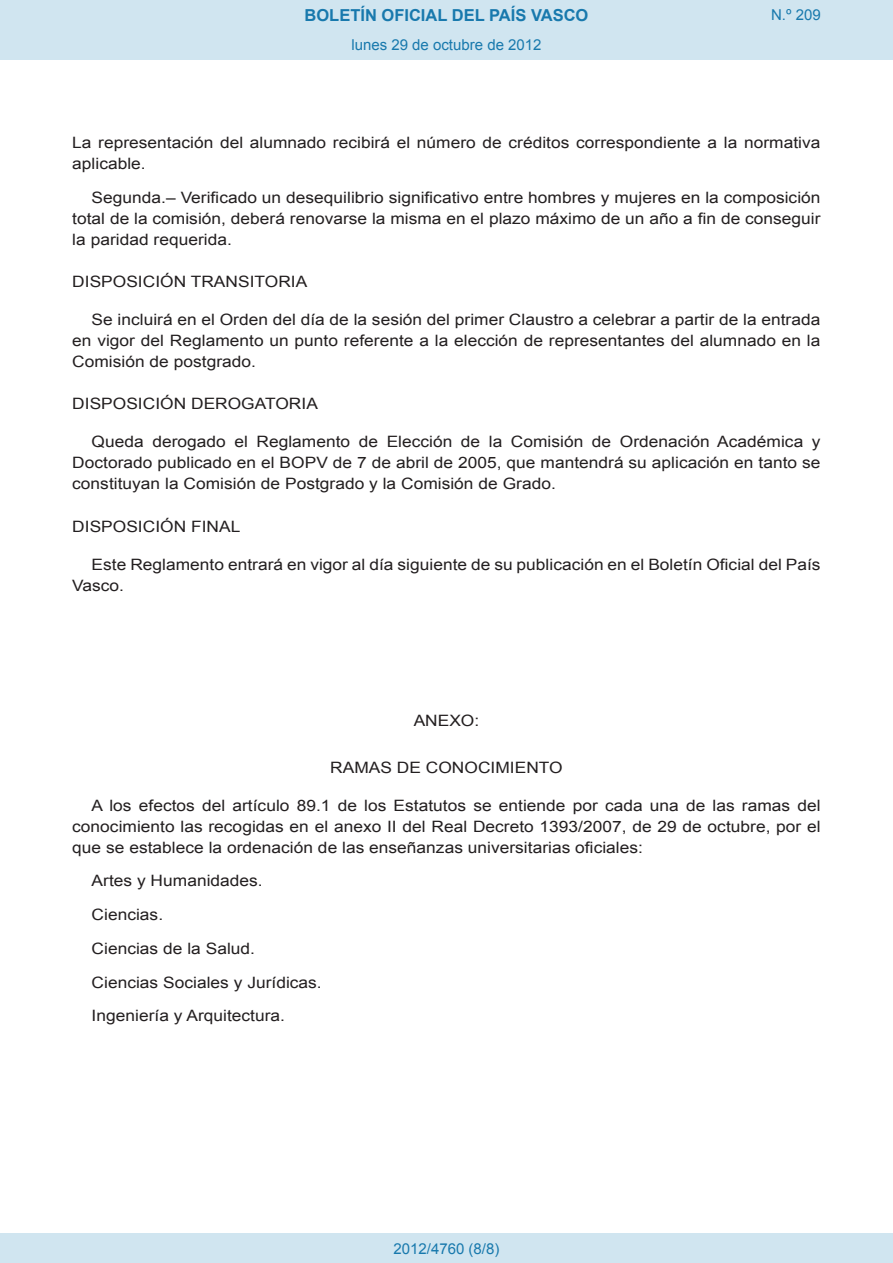
<style>
.page{position:relative;width:893px;height:1263px;background:#fff}
.page>*{position:absolute;margin:0;border:0;box-sizing:border-box;transform-origin:0 0}
.t1{font:700 16.5px "Arial";color:#1879ad}
.BOPVDetalle{font:15.6px/21px "Arial";color:#231f20;text-align:justify;scale:1.11 1}
.BOPVDisposicion{font:15.6px "Arial";color:#231f20;scale:1.11 1}
.BOPVClave{font:15.6px "Arial";color:#231f20;scale:1.11 1}
.BOPVDisposicionTitul{font:15.6px "Arial";color:#231f20;scale:1.11 1}
.Paginacion_Centro{font:15px "Arial";color:#1879ad}
</style>
<div class="page">
<div style="left:0;top:0;width:893px;height:60px;background:#d0e5f0"></div>
<div style="left:0;top:1233px;width:893px;height:30px;background:#d0e5f0"></div>
<p class="t1" style="left:305px;top:4px;width:285px">BOLETÍN OFICIAL DEL PAÍS VASCO</p>
<p class="Paginacion_Centro" style="left:351px;top:35px;width:192px">lunes 29 de octubre de 2012</p>
<p class="Paginacion_Centro" style="left:771px;top:5px;width:51px">N.º 209</p>
<p class="BOPVDetalle" style="left:72px;top:132px;width:675px">La representación del alumnado recibirá el número de créditos correspondiente a la normativa aplicable.</p>
<p class="BOPVDetalle" style="left:72px;top:187px;width:676px;text-indent:19px">Segunda.– Verificado un desequilibrio significativo entre hombres y mujeres en la composición total de la comisión, deberá renovarse la misma en el plazo máximo de un año a fin de conseguir la paridad requerida.</p>
<p class="BOPVDisposicionTitul" style="left:72px;top:271px;width:213px">DISPOSICIÓN TRANSITORIA</p>
<p class="BOPVDetalle" style="left:72px;top:309px;width:676px;text-indent:19px">Se incluirá en el Orden del día de la sesión del primer Claustro a celebrar a partir de la entrada en vigor del Reglamento un punto referente a la elección de representantes del alumnado en la Comisión de postgrado.</p>
<p class="BOPVDisposicion" style="left:72px;top:394px;width:223px">DISPOSICIÓN DEROGATORIA</p>
<p class="BOPVDetalle" style="left:72px;top:432px;width:676px;text-indent:19px">Queda derogado el Reglamento de Elección de la Comisión de Ordenación Académica y Doctorado publicado en el BOPV de 7 de abril de 2005, que mantendrá su aplicación en tanto se constituyan la Comisión de Postgrado y la Comisión de Grado.</p>
<p class="BOPVDisposicion" style="left:72px;top:516px;width:153px">DISPOSICIÓN FINAL</p>
<p class="BOPVDetalle" style="left:72px;top:554px;width:676px;text-indent:19px">Este Reglamento entrará en vigor al día siguiente de su publicación en el Boletín Oficial del País<br>Vasco.</p>
<p class="BOPVClave" style="left:414px;top:710px;width:61px">ANEXO:</p>
<p class="BOPVClave" style="left:330px;top:757px;width:211px">RAMAS DE CONOCIMIENTO</p>
<p class="BOPVDetalle" style="left:72px;top:795px;width:676px;text-indent:19px">A los efectos del artículo 89.1 de los Estatutos se entiende por cada una de las ramas del conocimiento las recogidas en el anexo II del Real Decreto 1393/2007, de 29 de octubre, por el que se establece la ordenación de las enseñanzas universitarias oficiales:</p>
<p class="BOPVDetalle" style="left:92px;top:870px;width:156px">Artes y Humanidades.</p>
<p class="BOPVDetalle" style="left:92px;top:904px;width:66px">Ciencias.</p>
<p class="BOPVDetalle" style="left:92px;top:938px;width:149px">Ciencias de la Salud.</p>
<p class="BOPVDetalle" style="left:92px;top:972px;width:209px">Ciencias Sociales y Jurídicas.</p>
<p class="BOPVDetalle" style="left:92px;top:1005px;width:176px">Ingeniería y Arquitectura.</p>
<p class="Paginacion_Centro" style="left:393px;top:1238px;width:107px">2012/4760 (8/8)</p>
</div>
